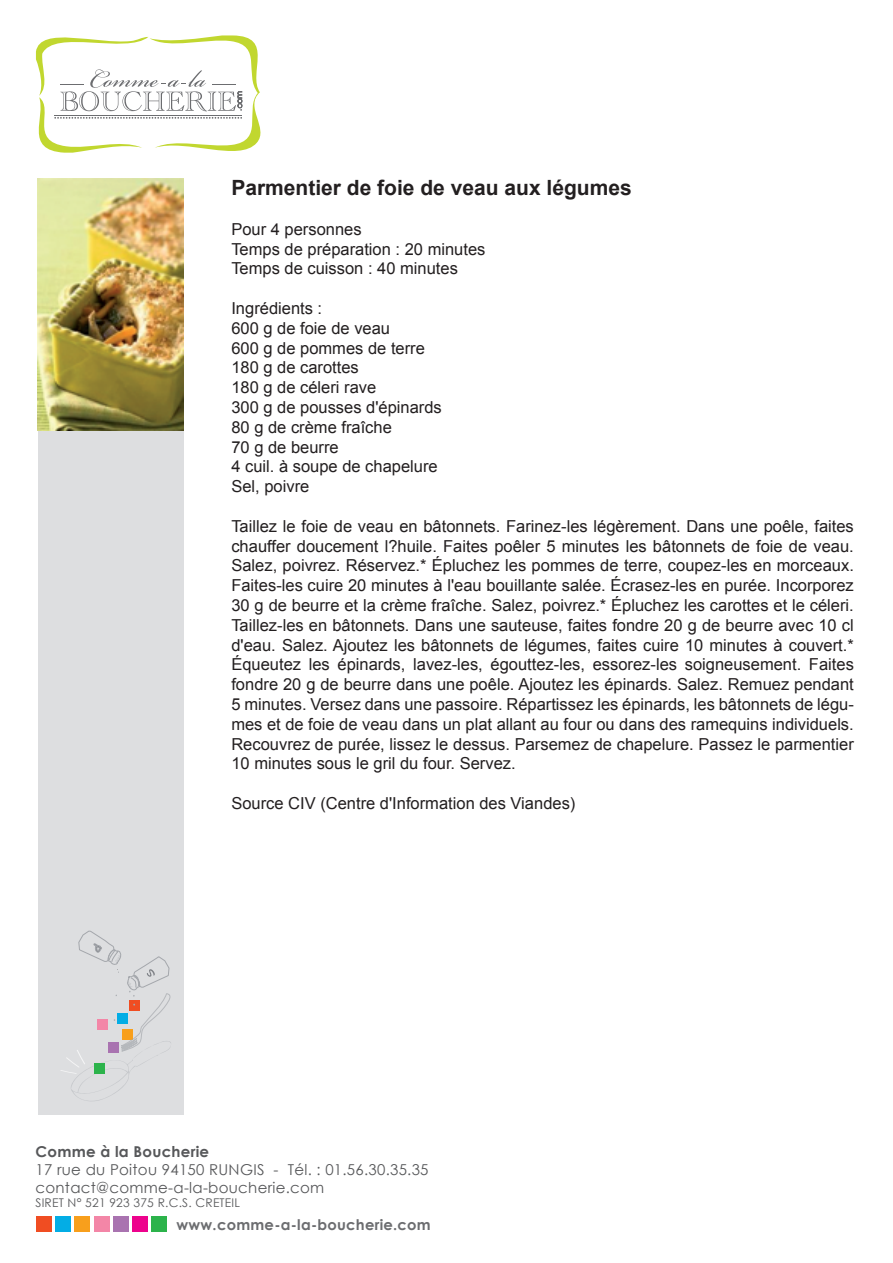
<style>
.page{position:relative;width:893px;height:1263px;background:#fff}
.page>*{position:absolute;margin:0;border:0;box-sizing:border-box;transform-origin:0 0}
.t1{font:700 21px "Arial";color:#231f20}
.t2{font:16.5px/19.8px "Arial";color:#231f20}
.t3{font:15px/18px "Century Gothic";letter-spacing:.02em;color:#57585a}
.t4{font:700 15px "Century Gothic";letter-spacing:.02em;color:#57585a}
.t5{font:700 14.7px "Century Gothic";letter-spacing:.02em;color:#6c6d70}
.t6{font:12px "Century Gothic";letter-spacing:.02em;color:#57585a}
</style>
<div class="page">
<svg style="left:35px;top:35px;width:226px;height:118px"></svg>
<div style="left:36px;top:1216px;width:16px;height:16px;background:#f04d22"></div>
<div style="left:55px;top:1216px;width:16px;height:16px;background:#03ade5"></div>
<div style="left:74px;top:1216px;width:16px;height:16px;background:#f89f1c"></div>
<div style="left:113px;top:1216px;width:16px;height:16px;background:#a973b0"></div>
<div style="left:94px;top:1216px;width:15px;height:16px;background:#f386a7"></div>
<div style="left:132px;top:1216px;width:16px;height:16px;background:#ed028c"></div>
<div style="left:151px;top:1216px;width:16px;height:16px;background:#2cb34b"></div>
<div style="left:38px;top:365px;width:146px;height:750px;background:#dddee0"></div>
<svg style="left:61px;top:930px;width:110px;height:171px"></svg>
<div style="left:94px;top:1063px;width:10px;height:10px;background:#2cb34b"></div>
<img style="left:38px;top:179px;width:145px;height:251px">
<p class="t1" style="left:231px;top:174px;width:402px">Parmentier de foie de veau aux légumes</p>
<p class="t2" style="left:231px;top:219px;width:256px">Pour 4 personnes<br>Temps de préparation : 20 minutes<br>Temps de cuisson : 40 minutes</p>
<p class="t2" style="left:231px;top:298px;width:212px">Ingrédients :<br>600 g de foie de veau<br>600 g de pommes de terre<br>180 g de carottes<br>180 g de céleri rave<br>300 g de pousses d'épinards<br>80 g de crème fraîche<br>70 g de beurre<br>4 cuil. à soupe de chapelure<br>Sel, poivre</p>
<p class="t2" style="left:231px;top:516px;width:624px;text-align:justify">Taillez le foie de veau en bâtonnets. Farinez-les légèrement. Dans une poêle, faites chauffer doucement l?huile. Faites poêler 5 minutes les bâtonnets de foie de veau.<br>Salez, poivrez. Réservez.* Épluchez les pommes de terre, coupez-les en morceaux.<br>Faites-les cuire 20 minutes à l'eau bouillante salée. Écrasez-les en purée. Incorporez 30 g de beurre et la crème fraîche. Salez, poivrez.* Épluchez les carottes et le céleri.<br>Taillez-les en bâtonnets. Dans une sauteuse, faites fondre 20 g de beurre avec 10 cl d'eau. Salez. Ajoutez les bâtonnets de légumes, faites cuire 10 minutes à couvert.* Équeutez les épinards, lavez-les, égouttez-les, essorez-les soigneusement. Faites fondre 20 g de beurre dans une poêle. Ajoutez les épinards. Salez. Remuez pendant 5 minutes. Versez dans une passoire. Répartissez les épinards, les bâtonnets de légu&shy;mes et de foie de veau dans un plat allant au four ou dans des ramequins individuels.<br>Recouvrez de purée, lissez le dessus. Parsemez de chapelure. Passez le parmentier 10 minutes sous le gril du four. Servez.</p>
<p class="t2" style="left:231px;top:793px;width:346px">Source CIV (Centre d'Information des Viandes)</p>
<p class="t4" style="left:36px;top:1140px;width:175px">Comme à la Boucherie</p>
<p class="t3" style="left:36px;top:1160px;width:395px">17 rue du Poitou 94150 RUNGIS - Tél. : 01.56.30.35.35 contact@comme-a-la-boucherie.com</p>
<p class="t6" style="left:36px;top:1194px;width:206px">SIRET N° 521 923 375 R.C.S. CRETEIL</p>
<p class="t5" style="left:177px;top:1214px;width:256px">www.comme-a-la-boucherie.com</p>
</div>
